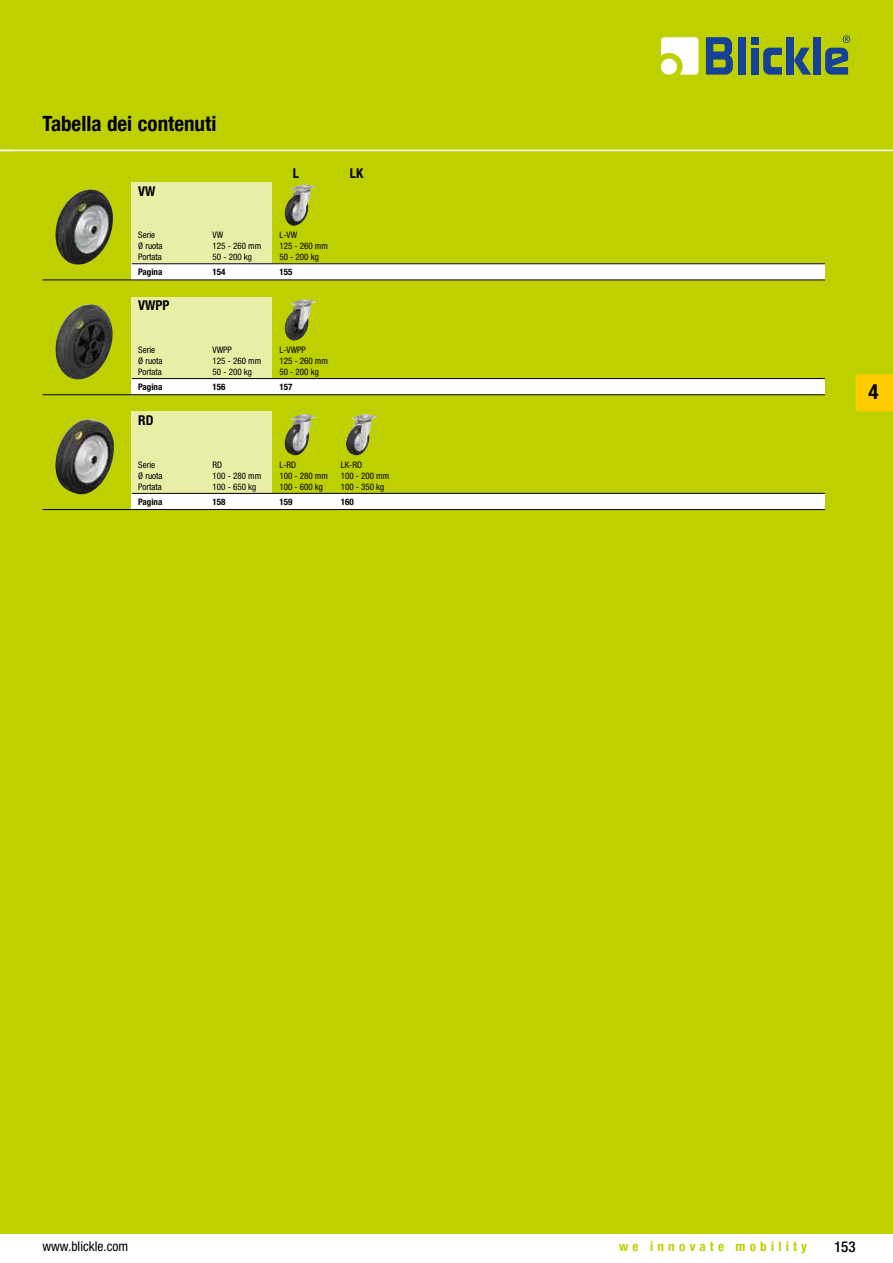
<style>
.page{position:relative;width:893px;height:1263px;background:#fff}
.page>*{position:absolute;margin:0;border:0;box-sizing:border-box;transform-origin:0 0}
.t1{font:700 condensed 21px "Helvetica Neue LT Com";color:#000}
.t2{font:500 condensed 15px "Helvetica Neue LTW1 G";color:#000}
.t3{font:condensed 13.5px "Helvetica Neue LTW1 G";color:#000}
.t4{font:700 condensed 13.5px "Helvetica Neue LT Com";color:#000}
.t5{font:700 condensed 13.2px "Helvetica Neue LT Com";letter-spacing:.315em;color:#bed000}
.t6{font:condensed 9px/10.8px "Helvetica Neue LTW1 G";color:#000}
.t7{font:700 condensed 9px "Helvetica Neue LT Com";color:#000}
</style>
<div class="page">
<div style="left:0;top:0;width:893px;height:1237px;background:#bed000"></div>
<hr style="left:0;top:150px;width:893px;height:1px;background:#fff">
<svg style="left:661px;top:37px;width:37px;height:38px"></svg>
<div style="left:738px;top:37px;width:7px;height:38px;background:#164194"></div>
<div style="left:751px;top:48px;width:8px;height:27px;background:#164194"></div>
<div style="left:751px;top:37px;width:8px;height:8px;background:#164194"></div>
<svg style="left:794px;top:48px;width:17px;height:27px"></svg>
<svg style="left:763px;top:48px;width:19px;height:27px"></svg>
<div style="left:813px;top:37px;width:7px;height:38px;background:#164194"></div>
<div style="left:786px;top:37px;width:8px;height:38px;background:#164194"></div>
<svg style="left:706px;top:37px;width:27px;height:38px"></svg>
<div style="left:661px;top:59px;width:16px;height:16px;background:#fff;border-radius:50%"></div>
<svg style="left:825px;top:35px;width:25px;height:40px"></svg>
<div style="left:0;top:1235px;width:893px;height:28px;background:#fff"></div>
<svg style="left:855px;top:374px;width:38px;height:38px"></svg>
<div style="left:132px;top:182px;width:140px;height:98px;background:#e8eea6"></div>
<div style="left:272px;top:264px;width:553px;height:16px;background:#fff"></div>
<div style="left:132px;top:264px;width:140px;height:16px;background:#fff"></div>
<hr style="left:132px;top:263px;width:693px;height:1px;background:#000">
<hr style="left:43px;top:280px;width:782px;height:1px;background:#000">
<img style="left:55px;top:189px;width:58px;height:76px">
<img style="left:285px;top:184px;width:30px;height:42px">
<div style="left:132px;top:297px;width:140px;height:97px;background:#e8eea6"></div>
<div style="left:272px;top:378px;width:553px;height:16px;background:#fff"></div>
<div style="left:132px;top:378px;width:140px;height:16px;background:#fff"></div>
<hr style="left:132px;top:378px;width:693px;height:1px;background:#000">
<hr style="left:43px;top:394px;width:782px;height:1px;background:#000">
<img style="left:55px;top:304px;width:58px;height:75px">
<img style="left:285px;top:299px;width:31px;height:41px">
<div style="left:132px;top:412px;width:140px;height:97px;background:#e8eea6"></div>
<div style="left:272px;top:493px;width:553px;height:16px;background:#fff"></div>
<div style="left:132px;top:493px;width:140px;height:16px;background:#fff"></div>
<hr style="left:132px;top:493px;width:693px;height:1px;background:#000">
<hr style="left:43px;top:509px;width:782px;height:1px;background:#000">
<img style="left:55px;top:419px;width:59px;height:75px">
<img style="left:285px;top:414px;width:31px;height:41px">
<img style="left:346px;top:414px;width:30px;height:41px">
<h1 class="t1" style="left:43px;top:111px;width:175px">Tabella dei contenuti</h1>
<h3 class="t4" style="left:138px;top:183px;width:19px">VW</h3>
<h3 class="t4" style="left:293px;top:165px;width:8px">L</h3>
<h3 class="t4" style="left:350px;top:165px;width:15px">LK</h3>
<p class="t6" style="left:138px;top:230px;width:26px">Serie<br>Ø ruota<br>Portata</p>
<p class="t6" style="left:213px;top:230px;width:50px">VW<br>125 - 260 mm<br>50 - 200 kg</p>
<p class="t6" style="left:279px;top:230px;width:50px">L-VW<br>125 - 260 mm<br>50 - 200 kg</p>
<p class="t7" style="left:138px;top:266px;width:26px">Pagina</p>
<p class="t7" style="left:213px;top:266px;width:14px">154</p>
<p class="t7" style="left:279px;top:266px;width:14px">155</p>
<h3 class="t4" style="left:138px;top:298px;width:33px">VWPP</h3>
<p class="t6" style="left:138px;top:345px;width:26px">Serie<br>Ø ruota<br>Portata</p>
<p class="t6" style="left:213px;top:345px;width:50px">VWPP<br>125 - 260 mm<br>50 - 200 kg</p>
<p class="t6" style="left:279px;top:345px;width:50px">L-VWPP<br>125 - 260 mm<br>50 - 200 kg</p>
<p class="t7" style="left:138px;top:381px;width:26px">Pagina</p>
<p class="t7" style="left:213px;top:381px;width:14px">156</p>
<p class="t7" style="left:279px;top:381px;width:14px">157</p>
<h3 class="t4" style="left:138px;top:412px;width:17px">RD</h3>
<p class="t6" style="left:138px;top:459px;width:26px">Serie<br>Ø ruota<br>Portata</p>
<p class="t6" style="left:213px;top:459px;width:50px">RD<br>100 - 280 mm<br>100 - 650 kg</p>
<p class="t6" style="left:279px;top:459px;width:50px">L-RD<br>100 - 280 mm<br>100 - 600 kg</p>
<p class="t6" style="left:341px;top:459px;width:50px">LK-RD<br>100 - 200 mm<br>100 - 350 kg</p>
<p class="t7" style="left:138px;top:496px;width:26px">Pagina</p>
<p class="t7" style="left:213px;top:496px;width:14px">158</p>
<p class="t7" style="left:279px;top:496px;width:14px">159</p>
<p class="t7" style="left:341px;top:496px;width:14px">160</p>
<h1 class="t1" style="left:868px;top:379px;width:12px">4</h1>
<h3 class="t3" style="left:42px;top:1238px;width:87px">www.blickle.com</h3>
<h3 class="t5" style="left:619px;top:1238px;width:189px">we innovate mobility</h3>
<h2 class="t2" style="left:834px;top:1238px;width:23px">153</h2>
</div>
